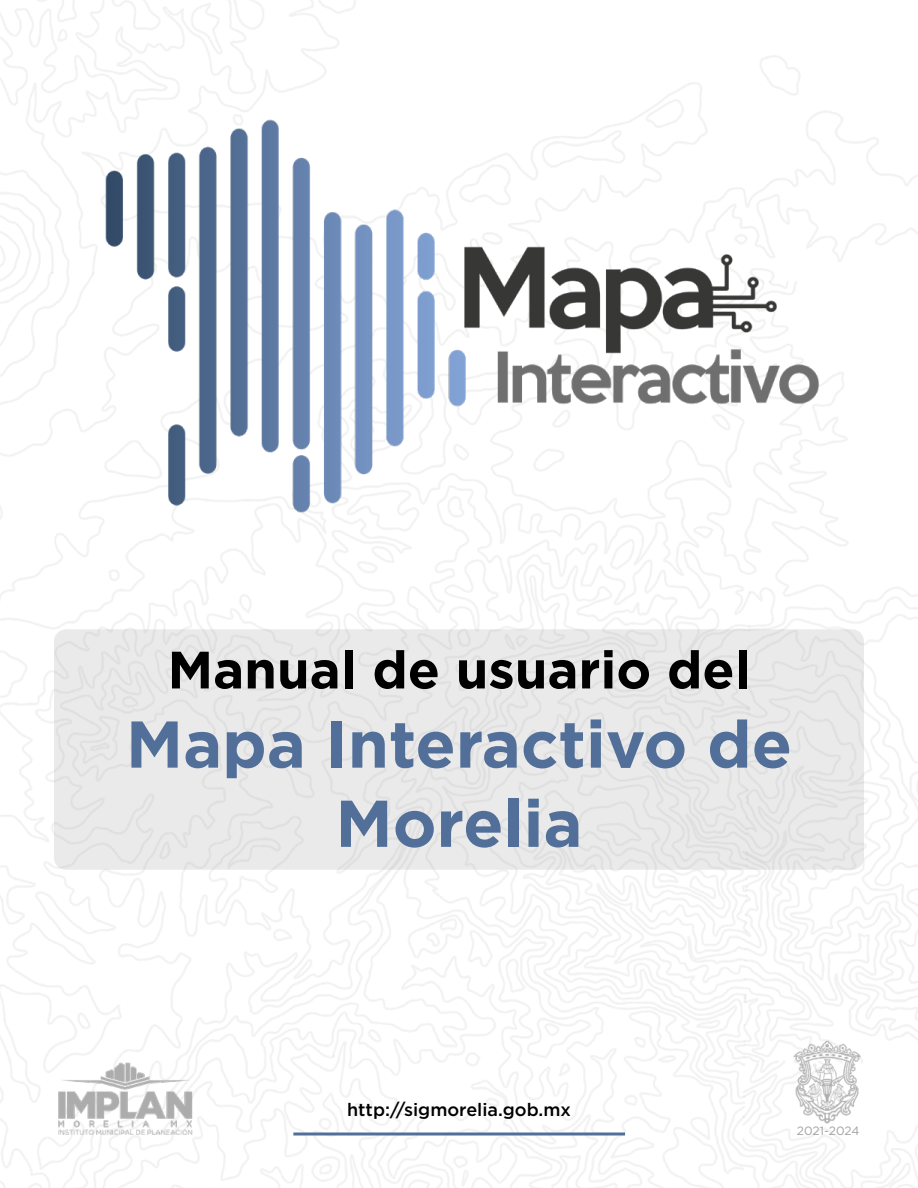
<style>
.page{position:relative;width:918px;height:1188px;background:#fff}
.page>*{position:absolute;margin:0;border:0;box-sizing:border-box;transform-origin:0 0}
.t1{font:700 66px/79.2px "Gotham";color:#526f99;text-align:center}
.t2{font:700 52.5px "Gotham";color:#000}
.t3{font:500 18px "Gotham";color:#000}
.t4{font:12px "Gotham";letter-spacing:-.005em;color:#a2a2a2}
</style>
<div class="page">
<div style="left:54px;top:629px;width:810px;height:241px;background:#eaeaea;border-radius:12px"></div>
<img style="left:54px;top:88px;width:810px;height:456px">
<svg style="left:293px;top:1132px;width:332px;height:4px"></svg>
<img style="left:786px;top:1036px;width:77px;height:88px">
<img style="left:54px;top:1044px;width:150px;height:92px">
<p class="t2" style="left:168px;top:640px;width:584px">Manual de usuario del</p>
<p class="t1" style="left:126px;top:703px;width:668px">Mapa Interactivo de<br>Morelia</p>
<p class="t3" style="left:347px;top:1098px;width:225px">http://sigmorelia.gob.mx</p>
<p class="t4" style="left:797px;top:1123px;width:64px">2021-2024</p>
</div>
